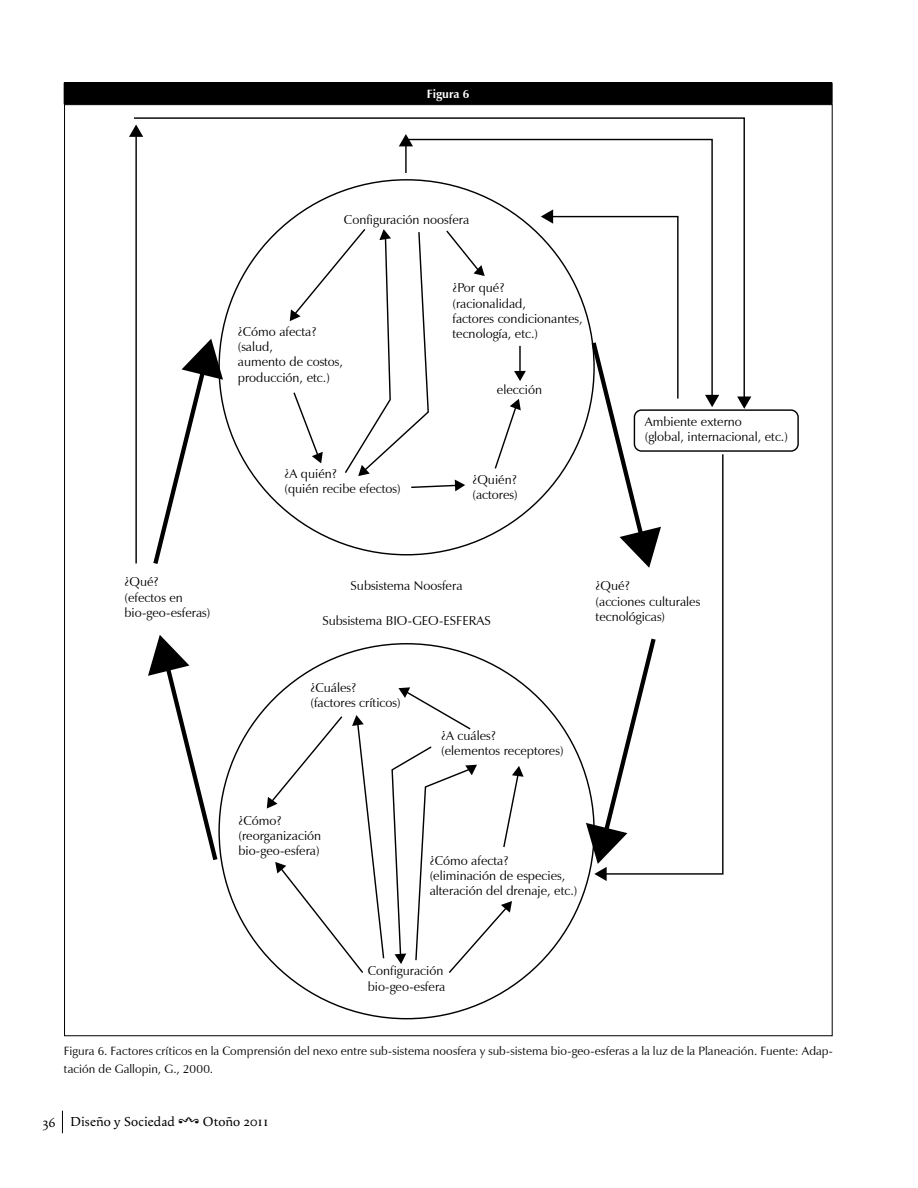
<style>
.page{position:relative;width:918px;height:1188px;background:#fff}
.page>*{position:absolute;margin:0;border:0;box-sizing:border-box;transform-origin:0 0}
.t1{font:13.5px "Apolline";letter-spacing:.005em;color:#000}
.t2{font:12.9px/15.5px "Zapf Humanist 601 BT";color:#000}
.t3{font:12px/18px "Zapf Humanist 601 BT";letter-spacing:.005em;color:#000}
.t4{font:700 12px "Zapf Humanist 601 BT";color:#fff}
</style>
<div class="page">
<svg style="left:62px;top:1111px;width:1px;height:22px"></svg>
<div style="left:64px;top:83px;width:768px;height:21px;background:#000"></div>
<hr style="left:64px;top:82px;width:769px;height:1px;background:#000">
<svg style="left:832px;top:83px;width:1px;height:21px"></svg>
<svg style="left:494px;top:400px;width:27px;height:69px"></svg>
<svg style="left:296px;top:400px;width:169px;height:91px"></svg>
<svg style="left:398px;top:687px;width:73px;height:43px"></svg>
<svg style="left:267px;top:715px;width:118px;height:260px"></svg>
<svg style="left:391px;top:746px;width:133px;height:227px"></svg>
<svg style="left:153px;top:400px;width:70px;height:164px"></svg>
<svg style="left:148px;top:635px;width:73px;height:227px"></svg>
<hr style="left:135px;top:135px;width:2px;height:428px;background:#000">
<svg style="left:129px;top:130px;width:4px;height:7px"></svg>
<svg style="left:133px;top:117px;width:612px;height:283px"></svg>
<svg style="left:737px;top:396px;width:14px;height:13px"></svg>
<svg style="left:407px;top:138px;width:307px;height:260px"></svg>
<svg style="left:705px;top:395px;width:14px;height:12px"></svg>
<svg style="left:541px;top:209px;width:138px;height:290px"></svg>
<svg style="left:603px;top:453px;width:121px;height:422px"></svg>
<svg style="left:586px;top:634px;width:73px;height:247px"></svg>
<div style="left:634px;top:409px;width:165px;height:43px;border:1px solid #000;border-radius:7px"></div>
<p class="t4" style="left:427px;top:86px;width:44px">Figura 6</p>
<p class="t2" style="left:344px;top:212px;width:127px">Configuración noosfera</p>
<p class="t2" style="left:238px;top:323px;width:107px">¿Cómo afecta? (salud,<br>aumento de costos, producción, etc.)</p>
<p class="t2" style="left:452px;top:280px;width:132px">¿Por qué?<br>(racionalidad,<br>factores condicionantes, tecnología, etc.)</p>
<p class="t2" style="left:497px;top:382px;width:47px">elección</p>
<p class="t2" style="left:285px;top:466px;width:118px">¿A quién?<br>(quién recibe efectos)</p>
<p class="t2" style="left:472px;top:472px;width:47px">¿Quién? (actores)</p>
<p class="t2" style="left:645px;top:413px;width:145px">Ambiente externo<br>(global, internacional, etc.)</p>
<p class="t2" style="left:125px;top:574px;width:87px">¿Qué?<br>(efectos en bio-geo-esferas)</p>
<p class="t2" style="left:351px;top:578px;width:113px">Subsistema Noosfera</p>
<p class="t2" style="left:596px;top:578px;width:106px">¿Qué?<br>(acciones culturales tecnológicas)</p>
<p class="t2" style="left:322px;top:613px;width:170px">Subsistema BIO-GEO-ESFERAS</p>
<p class="t2" style="left:311px;top:680px;width:92px">¿Cuáles? (factores críticos)</p>
<p class="t2" style="left:238px;top:812px;width:84px">¿Cómo? (reorganización bio-geo-esfera)</p>
<p class="t2" style="left:441px;top:727px;width:124px">¿A cuáles?<br>(elementos receptores)</p>
<p class="t2" style="left:430px;top:852px;width:149px">¿Cómo afecta? (eliminación de especies, alteración del drenaje, etc.)</p>
<p class="t2" style="left:368px;top:963px;width:79px">Configuración bio-geo-esfera</p>
<p class="t3" style="left:64px;top:1041px;width:771px">Figura 6. Factores críticos en la Comprensión del nexo entre sub-sistema noosfera y sub-sistema bio-geo-esferas a la luz de la Planeación. Fuente: Adap&shy;tación de Gallopin, G., 2000.</p>
<p class="t1" style="left:42px;top:1114px;width:134px">36 Diseño y Sociedad</p>
<p class="t1" style="left:203px;top:1114px;width:68px">Otoño 2011</p>
</div>
